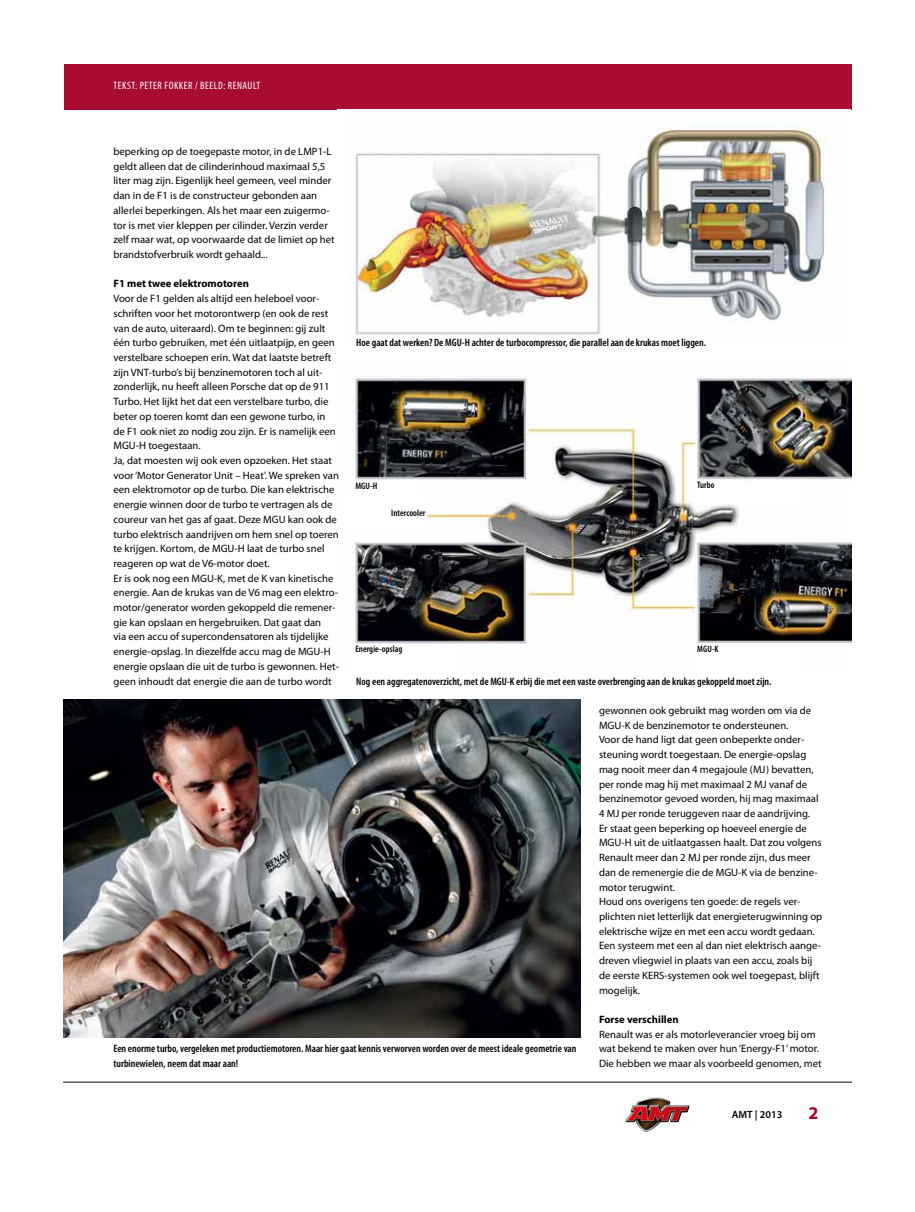
<style>
.page{position:relative;width:915px;height:1212px;background:#fff}
.page>*{position:absolute;margin:0;border:0;box-sizing:border-box;transform-origin:0 0}
.t1{font:700 18px "Myriad Pro";color:#aa052e}
.t2{font:700 16.05px "Myriad Pro";color:#a80c31}
.t3{font:10.65px/14.7px "Myriad Pro";color:#000}
.t4{font:600 condensed 10.65px/14.7px "Myriad Pro";color:#000}
.t5{font:700 10.65px "Myriad Pro";color:#000}
.t6{font:condensed 10.65px "Myriad Pro";letter-spacing:.05em;color:#fff}
.t7{font:600 10.5px "Myriad Pro";color:#000}
.t8{font:600 condensed 9.3px "Myriad Pro";letter-spacing:.005em;color:#000}
</style>
<div class="page">
<img style="left:625px;top:1097px;width:64px;height:35px">
<hr style="left:64px;top:1082px;width:786px;height:1px;background:#000">
<div style="left:64px;top:64px;width:786px;height:46px;background:#a80c31"></div>
<img style="left:349px;top:124px;width:477px;height:211px">
<img style="left:352px;top:378px;width:498px;height:267px">
<img style="left:64px;top:699px;width:516px;height:339px">
<div style="left:355px;top:481px;width:63px;height:23px;background:#fff"></div>
<div style="left:346px;top:498px;width:79px;height:29px;background:#fff"></div>
<div style="left:696px;top:481px;width:103px;height:23px;background:#fff"></div>
<p class="t6" style="left:113px;top:79px;width:148px">TEKST: PETER FOKKER / BEELD: RENAULT</p>
<p class="t3" style="left:113px;top:144px;width:223px">beperking op de toegepaste motor, in de LMP1-L geldt alleen dat de cilinderinhoud maximaal 5,5 liter mag zijn. Eigenlijk heel gemeen, veel minder dan in de F1 is de constructeur gebonden aan allerlei beperkingen. Als het maar een zuigermo&shy;tor is met vier kleppen per cilinder. Verzin verder zelf maar wat, op voorwaarde dat de limiet op het brandstofverbruik wordt gehaald...</p>
<p class="t5" style="left:113px;top:277px;width:137px">F1 met twee elektromotoren</p>
<p class="t3" style="left:113px;top:291px;width:227px">Voor de F1 gelden als altijd een heleboel voor&shy;schriften voor het motorontwerp (en ook de rest van de auto, uiteraard). Om te beginnen: gij zult één turbo gebruiken, met één uitlaatpijp, en geen verstelbare schoepen erin. Wat dat laatste betreft zijn VNT-turbo’s bij benzinemotoren toch al uit&shy;zonderlijk, nu heeft alleen Porsche dat op de 911<br>Turbo. Het lijkt het dat een verstelbare turbo, die beter op toeren komt dan een gewone turbo, in de F1 ook niet zo nodig zou zijn. Er is namelijk een MGU-H toegestaan.<br>Ja, dat moesten wij ook even opzoeken. Het staat voor ‘Motor Generator Unit – Heat’. We spreken van een elektromotor op de turbo. Die kan elektrische energie winnen door de turbo te vertragen als de coureur van het gas af gaat. Deze MGU kan ook de turbo elektrisch aandrijven om hem snel op toeren te krijgen. Kortom, de MGU-H laat de turbo snel reageren op wat de V6-motor doet.<br>Er is ook nog een MGU-K, met de K van kinetische energie. Aan de krukas van de V6 mag een elektro&shy;motor/generator worden gekoppeld die remener&shy;gie kan opslaan en hergebruiken. Dat gaat dan<br>via een accu of supercondensatoren als tijdelijke energie-opslag. In diezelfde accu mag de MGU-H energie opslaan die uit de turbo is gewonnen. Het&shy;geen inhoudt dat energie die aan de turbo wordt</p>
<p class="t4" style="left:356px;top:336px;width:351px">Hoe gaat dat werken? De MGU-H achter de turbocompressor, die parallel aan de krukas moet liggen.</p>
<p class="t8" style="left:355px;top:480px;width:23px">MGU-H</p>
<p class="t8" style="left:391px;top:508px;width:36px">Intercooler</p>
<p class="t8" style="left:696px;top:480px;width:19px">Turbo</p>
<p class="t8" style="left:355px;top:644px;width:49px">Energie-opslag</p>
<p class="t8" style="left:697px;top:644px;width:23px">MGU-K</p>
<p class="t4" style="left:356px;top:674px;width:416px">Nog een aggregatenoverzicht, met de MGU-K erbij die met een vaste overbrenging aan de krukas gekoppeld moet zijn.</p>
<p class="t4" style="left:113px;top:1042px;width:464px">Een enorme turbo, vergeleken met productiemotoren. Maar hier gaat kennis verworven worden over de meest ideale geometrie van turbinewielen, neem dat maar aan!</p>
<p class="t3" style="left:598px;top:703px;width:225px">gewonnen ook gebruikt mag worden om via de MGU-K de benzinemotor te ondersteunen.<br>Voor de hand ligt dat geen onbeperkte onder&shy;steuning wordt toegestaan. De energie-opslag mag nooit meer dan 4 megajoule (MJ) bevatten, per ronde mag hij met maximaal 2 MJ vanaf de benzinemotor gevoed worden, hij mag maximaal 4 MJ per ronde teruggeven naar de aandrijving.<br>Er staat geen beperking op hoeveel energie de MGU-H uit de uitlaatgassen haalt. Dat zou volgens Renault meer dan 2 MJ per ronde zijn, dus meer dan de remenergie die de MGU-K via de benzine&shy;motor terugwint.<br>Houd ons overigens ten goede: de regels ver&shy;plichten niet letterlijk dat energieterugwinning op elektrische wijze en met een accu wordt gedaan.<br>Een systeem met een al dan niet elektrisch aange&shy;dreven vliegwiel in plaats van een accu, zoals bij de eerste KERS-systemen ook wel toegepast, blijft mogelijk.</p>
<p class="t5" style="left:598px;top:1012px;width:81px">Forse verschillen</p>
<p class="t3" style="left:598px;top:1026px;width:224px">Renault was er als motorleverancier vroeg bij om wat bekend te maken over hun ‘Energy-F1’ motor.<br>Die hebben we maar als voorbeeld genomen, met</p>
<p class="t8" style="left:747px;top:1103px;width:36px">AMT | 2013</p>
<h2 class="t2" style="left:804px;top:1095px;width:19px">73</h2>
<h1 class="t1" style="left:808px;top:1101px;width:11px">2</h1>
<p class="t7" style="left:731px;top:1107px;width:52px">AMT | 2013</p>
</div>
